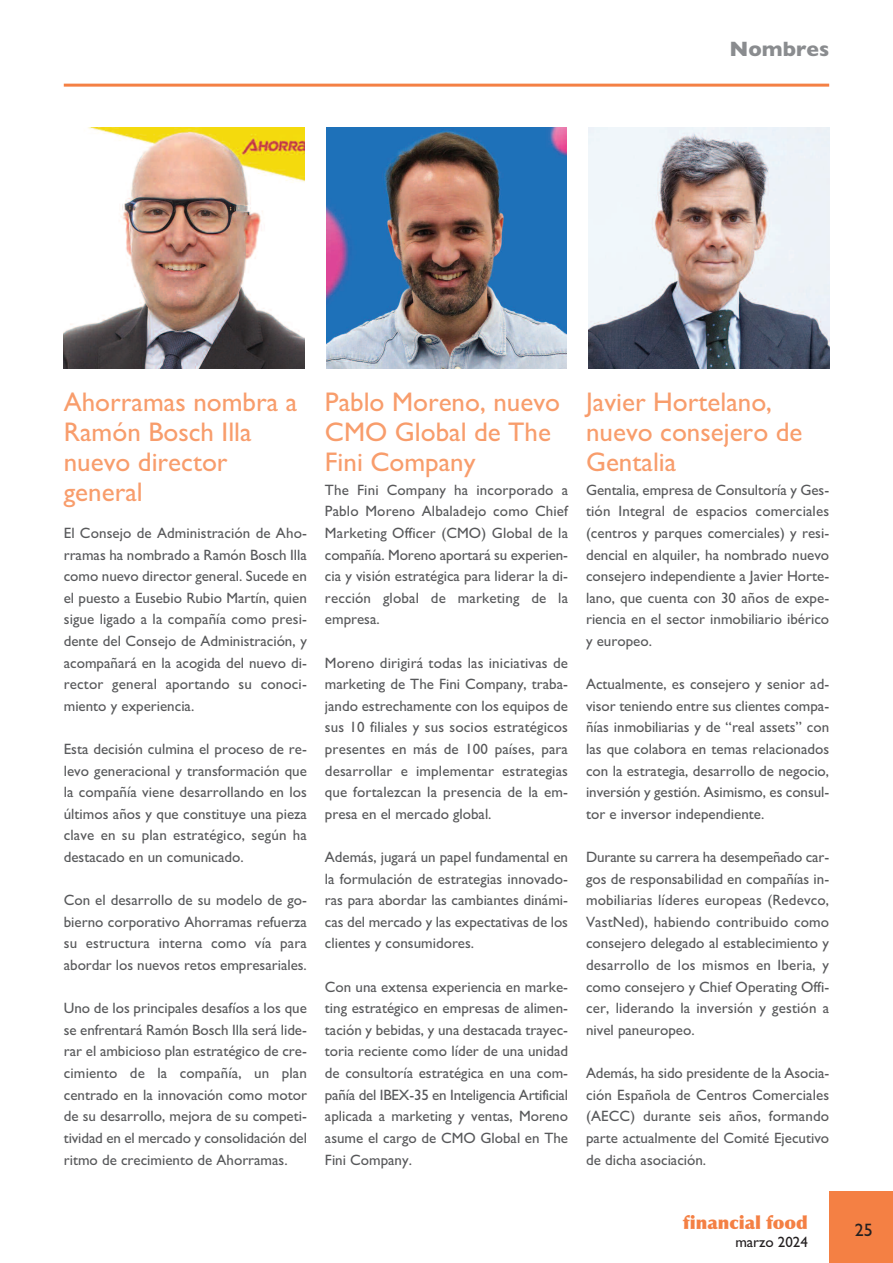
<style>
.page{position:relative;width:893px;height:1263px;background:#fff}
.page>*{position:absolute;margin:0;border:0;box-sizing:border-box;transform-origin:0 0}
.t1{font:27px/30px "Gill Sans";color:#f89d6c}
.t2{font:700 21px "Gill Sans";color:#8a8c8f}
.t3{font:900 18px "Optima";color:#f48044}
.t4{font:18px "Gill Sans";color:#231f20}
.t5{font:15px/21.6px "Gill Sans";color:#57585a;text-align:justify}
.t6{font:15px "Gill Sans";color:#231f20}
</style>
<div class="page">
<hr style="left:64px;top:84px;width:765px;height:3px;background:#f48044">
<div style="left:829px;top:1191px;width:64px;height:72px;background:#f48044"></div>
<img style="left:64px;top:128px;width:241px;height:241px">
<img style="left:326px;top:128px;width:241px;height:241px">
<img style="left:588px;top:128px;width:241px;height:241px">
<h2 class="t2" style="left:729px;top:36px;width:101px">Nombres</h2>
<h1 class="t1" style="left:64px;top:387px;width:235px">Ahorramas nombra a<br>Ramón Bosch Illa nuevo director general</h1>
<p class="t5" style="left:64px;top:522px;width:245px">El Consejo de Administración de Aho&shy;rramas ha nombrado a Ramón Bosch Illa como nuevo director general. Sucede en el puesto a Eusebio Rubio Martín, quien sigue ligado a la compañía como presi&shy;dente del Consejo de Administración, y acompañará en la acogida del nuevo di&shy;rector general aportando su conoci&shy;miento y experiencia.</p>
<p class="t5" style="left:64px;top:738px;width:245px">Esta decisión culmina el proceso de re&shy;levo generacional y transformación que la compañía viene desarrollando en los últimos años y que constituye una pieza clave en su plan estratégico, según ha destacado en un comunicado.</p>
<p class="t5" style="left:64px;top:889px;width:245px">Con el desarrollo de su modelo de go&shy;bierno corporativo Ahorramas refuerza su estructura interna como vía para abordar los nuevos retos empresariales.</p>
<p class="t5" style="left:64px;top:997px;width:245px">Uno de los principales desafíos a los que se enfrentará Ramón Bosch Illa será lide&shy;rar el ambicioso plan estratégico de cre&shy;cimiento de la compañía, un plan centrado en la innovación como motor de su desarrollo, mejora de su competi&shy;tividad en el mercado y consolidación del ritmo de crecimiento de Ahorramas.</p>
<h1 class="t1" style="left:325px;top:387px;width:237px">Pablo Moreno, nuevo<br>CMO Global de The<br>Fini Company</h1>
<p class="t5" style="left:325px;top:479px;width:245px">The Fini Company ha incorporado a Pablo Moreno Albaladejo como Chief Marketing Officer (CMO) Global de la compañía. Moreno aportará su experien&shy;cia y visión estratégica para liderar la di&shy;rección global de marketing de la empresa.</p>
<p class="t5" style="left:325px;top:652px;width:245px">Moreno dirigirá todas las iniciativas de marketing de The Fini Company, traba&shy;jando estrechamente con los equipos de sus 10 filiales y sus socios estratégicos presentes en más de 100 países, para desarrollar e implementar estrategias que fortalezcan la presencia de la em&shy;presa en el mercado global.</p>
<p class="t5" style="left:325px;top:846px;width:245px">Además, jugará un papel fundamental en la formulación de estrategias innovado&shy;ras para abordar las cambiantes dinámi&shy;cas del mercado y las expectativas de los clientes y consumidores.</p>
<p class="t5" style="left:325px;top:976px;width:245px">Con una extensa experiencia en marke&shy;ting estratégico en empresas de alimen&shy;tación y bebidas, y una destacada trayec&shy;toria reciente como líder de una unidad de consultoría estratégica en una com&shy;pañía del IBEX-35 en Inteligencia Artificial aplicada a marketing y ventas, Moreno asume el cargo de CMO Global en The Fini Company.</p>
<h1 class="t1" style="left:586px;top:387px;width:218px">Javier Hortelano, nuevo consejero de<br>Gentalia</h1>
<p class="t5" style="left:586px;top:479px;width:245px">Gentalia, empresa de Consultoría y Ges&shy;tión Integral de espacios comerciales (centros y parques comerciales) y resi&shy;dencial en alquiler, ha nombrado nuevo consejero independiente a Javier Horte&shy;lano, que cuenta con 30 años de expe&shy;riencia en el sector inmobiliario ibérico y europeo.</p>
<p class="t5" style="left:586px;top:673px;width:245px">Actualmente, es consejero y senior ad&shy;visor teniendo entre sus clientes compa&shy;ñías inmobiliarias y de “real assets” con las que colabora en temas relacionados con la estrategia, desarrollo de negocio, inversión y gestión. Asimismo, es consul&shy;tor e inversor independiente.</p>
<p class="t5" style="left:586px;top:846px;width:245px">Durante su carrera ha desempeñado car&shy;gos de responsabilidad en compañías in&shy;mobiliarias líderes europeas (Redevco, VastNed), habiendo contribuido como consejero delegado al establecimiento y desarrollo de los mismos en Iberia, y como consejero y Chief Operating Offi&shy;cer, liderando la inversión y gestión a nivel paneuropeo.</p>
<p class="t5" style="left:586px;top:1062px;width:245px">Además, ha sido presidente de la Asocia&shy;ción Española de Centros Comerciales (AECC) durante seis años, formando parte actualmente del Comité Ejecutivo de dicha asociación.</p>
<p class="t3" style="left:683px;top:1211px;width:126px">financial food</p>
<p class="t6" style="left:735px;top:1233px;width:74px">marzo 2024</p>
<p class="t4" style="left:855px;top:1219px;width:19px">25</p>
</div>
